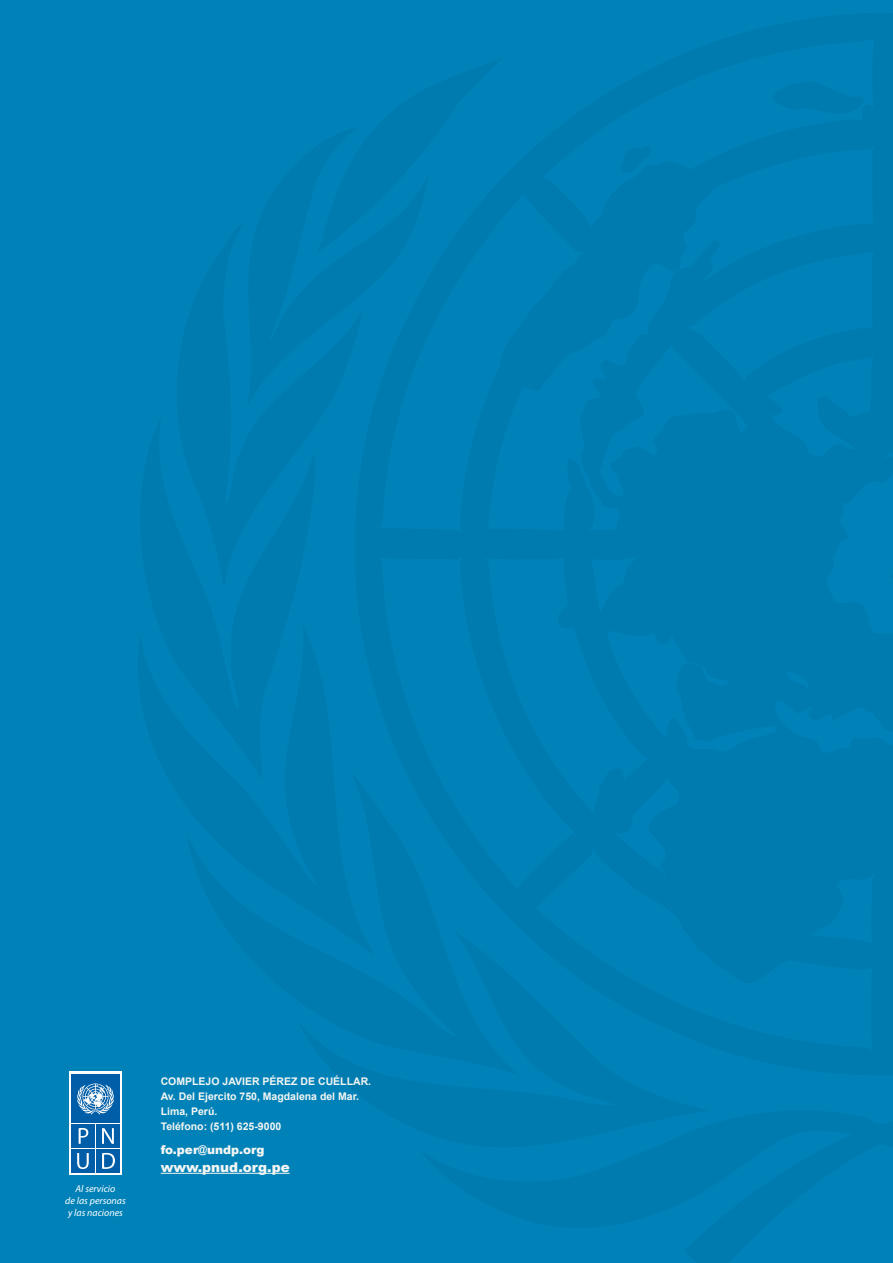
<style>
.page{position:relative;width:893px;height:1263px;background:#fff}
.page>*{position:absolute;margin:0;border:0;box-sizing:border-box;transform-origin:0 0}
.t1{font:900 13.5px "Arial";color:#f5f5f3}
.t2{font:900 12px "Arial";color:#f5f5f3}
.t3{font:700 10.5px/15px "Arial";color:#f5f5f3}
.t4{font:italic 9.9px/12px "Myriad Pro";color:#fff;text-align:center}
</style>
<div class="page">
<div style="left:0;top:0;width:885px;height:1263px;background:#0082b8"></div>
<svg style="left:885px;top:1105px;width:8px;height:158px"></svg>
<div style="left:885px;top:13px;width:8px;height:1092px;background:#007bb0"></div>
<hr style="left:892px;top:591px;width:1px;height:174px;background:#005ea8">
<hr style="left:161px;top:1173px;width:129px;height:1px;background:#f5f5f3">
<div style="left:69px;top:1072px;width:53px;height:103px;background:#fff"></div>
<div style="left:71px;top:1149px;width:24px;height:24px;background:#005ea8"></div>
<svg style="left:77px;top:1153px;width:12px;height:16px"></svg>
<div style="left:96px;top:1124px;width:24px;height:24px;background:#005ea8"></div>
<svg style="left:102px;top:1128px;width:12px;height:16px"></svg>
<div style="left:71px;top:1124px;width:24px;height:24px;background:#005ea8"></div>
<svg style="left:79px;top:1128px;width:9px;height:16px"></svg>
<div style="left:96px;top:1149px;width:24px;height:24px;background:#005ea8"></div>
<svg style="left:102px;top:1153px;width:13px;height:16px"></svg>
<div style="left:71px;top:1074px;width:49px;height:49px;background:#005ea8"></div>
<svg style="left:77px;top:1083px;width:37px;height:31px"></svg>
<p class="t4" style="left:65px;top:1182px;width:62px">Al servicio<br>de las personas y las naciones</p>
<p class="t3" style="left:161px;top:1074px;width:212px">COMPLEJO JAVIER PÉREZ DE CUÉLLAR.<br>Av. Del Ejercito 750, Magdalena del Mar.<br>Lima, Perú.<br>Teléfono: (511) 625-9000</p>
<p class="t2" style="left:161px;top:1140px;width:105px">fo.per@undp.org</p>
<p class="t1" style="left:161px;top:1157px;width:130px">www.pnud.org.pe</p>
</div>
